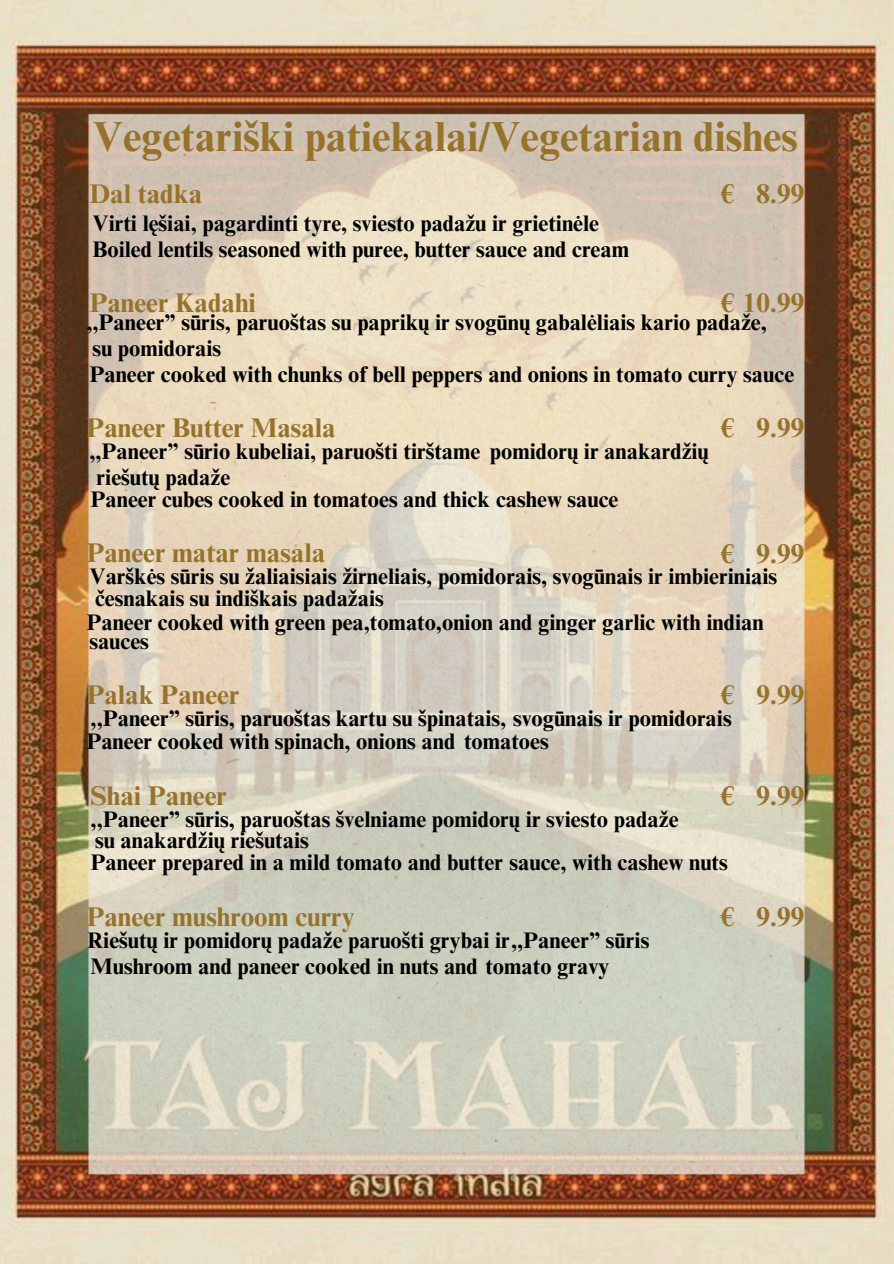
<style>
.page{position:relative;width:894px;height:1264px;background:#fff}
.page>*{position:absolute;margin:0;border:0;box-sizing:border-box;transform-origin:0 0}
.t1{font:700 42px "Times NRMT Pro";color:#96722b}
.t2{font:700 27px "Times NRMT Pro";color:#96722b}
.t3{font:700 22.5px "Times NRMT Pro";color:#000}
</style>
<div class="page">
<img style="left:0;top:0;width:893px;height:1263px">
<h1 class="t1" style="left:93px;top:120px;width:706px">Vegetariški patiekalai/Vegetarian dishes</h1>
<h2 class="t2" style="left:89px;top:184px;width:114px">Dal tadka</h2>
<p class="t2" style="left:756px;top:184px;width:49px">8.99</p>
<p class="t3" style="left:92px;top:214px;width:508px">Virti lęšiai, pagardinti tyre, sviesto padažu ir grietinėle</p>
<p class="t3" style="left:92px;top:240px;width:538px">Boiled lentils seasoned with puree, butter sauce and cream</p>
<h2 class="t2" style="left:89px;top:293px;width:168px">Paneer Kadahi</h2>
<h2 class="t2" style="left:720px;top:293px;width:85px">€ 10.99</h2>
<p class="t3" style="left:86px;top:313px;width:681px">,,Paneer” sūris, paruoštas su paprikų ir svogūnų gabalėliais kario padaže,</p>
<h2 class="t3" style="left:92px;top:339px;width:130px">su pomidorais</h2>
<p class="t3" style="left:89px;top:365px;width:706px">Paneer cooked with chunks of bell peppers and onions in tomato curry sauce</p>
<p class="t2" style="left:86px;top:418px;width:251px">Paneer Butter Masala</p>
<p class="t2" style="left:756px;top:418px;width:49px">9.99</p>
<h2 class="t3" style="left:97px;top:469px;width:135px">riešutų padaže</h2>
<h2 class="t2" style="left:720px;top:184px;width:15px">€</h2>
<p class="t2" style="left:720px;top:418px;width:15px">€</p>
<p class="t3" style="left:89px;top:443px;width:620px">,,Paneer” sūrio kubeliai, paruošti tirštame pomidorų ir anakardžių</p>
<p class="t3" style="left:91px;top:490px;width:529px">Paneer cubes cooked in tomatoes and thick cashew sauce</p>
<p class="t2" style="left:720px;top:543px;width:15px">€</p>
<h2 class="t2" style="left:756px;top:543px;width:49px">9.99</h2>
<p class="t2" style="left:86px;top:543px;width:240px">Paneer matar masala</p>
<h2 class="t3" style="left:89px;top:568px;width:689px">Varškės sūris su žaliaisiais žirneliais, pomidorais, svogūnais ir imbieriniais</h2>
<p class="t3" style="left:95px;top:589px;width:290px">česnakais su indiškais padažais</p>
<p class="t3" style="left:86px;top:614px;width:678px">Paneer cooked with green pea,tomato,onion and ginger garlic with indian</p>
<p class="t3" style="left:89px;top:632px;width:61px">sauces</p>
<p class="t2" style="left:86px;top:685px;width:154px">Palak Paneer</p>
<h2 class="t2" style="left:756px;top:685px;width:49px">9.99</h2>
<p class="t2" style="left:720px;top:685px;width:15px">€</p>
<p class="t3" style="left:91px;top:710px;width:642px">,,Paneer” sūris, paruoštas kartu su špinatais, svogūnais ir pomidorais</p>
<p class="t3" style="left:86px;top:733px;width:463px">Paneer cooked with spinach, onions and tomatoes</p>
<p class="t2" style="left:90px;top:785px;width:138px">Shai Paneer</p>
<p class="t2" style="left:756px;top:785px;width:49px">9.99</p>
<p class="t3" style="left:95px;top:832px;width:215px">su anakardžių riešutais</p>
<p class="t2" style="left:720px;top:785px;width:15px">€</p>
<p class="t3" style="left:91px;top:810px;width:589px">,,Paneer” sūris, paruoštas švelniame pomidorų ir sviesto padaže</p>
<p class="t3" style="left:91px;top:853px;width:638px">Paneer prepared in a mild tomato and butter sauce, with cashew nuts</p>
<p class="t2" style="left:86px;top:906px;width:270px">Paneer mushroom curry</p>
<p class="t2" style="left:756px;top:906px;width:49px">9.99</p>
<p class="t3" style="left:87px;top:931px;width:563px">Riešutų ir pomidorų padaže paruošti grybai ir,,Paneer” sūris</p>
<h2 class="t3" style="left:91px;top:957px;width:520px">Mushroom and paneer cooked in nuts and tomato gravy</h2>
<h2 class="t2" style="left:720px;top:906px;width:15px">€</h2>
</div>
